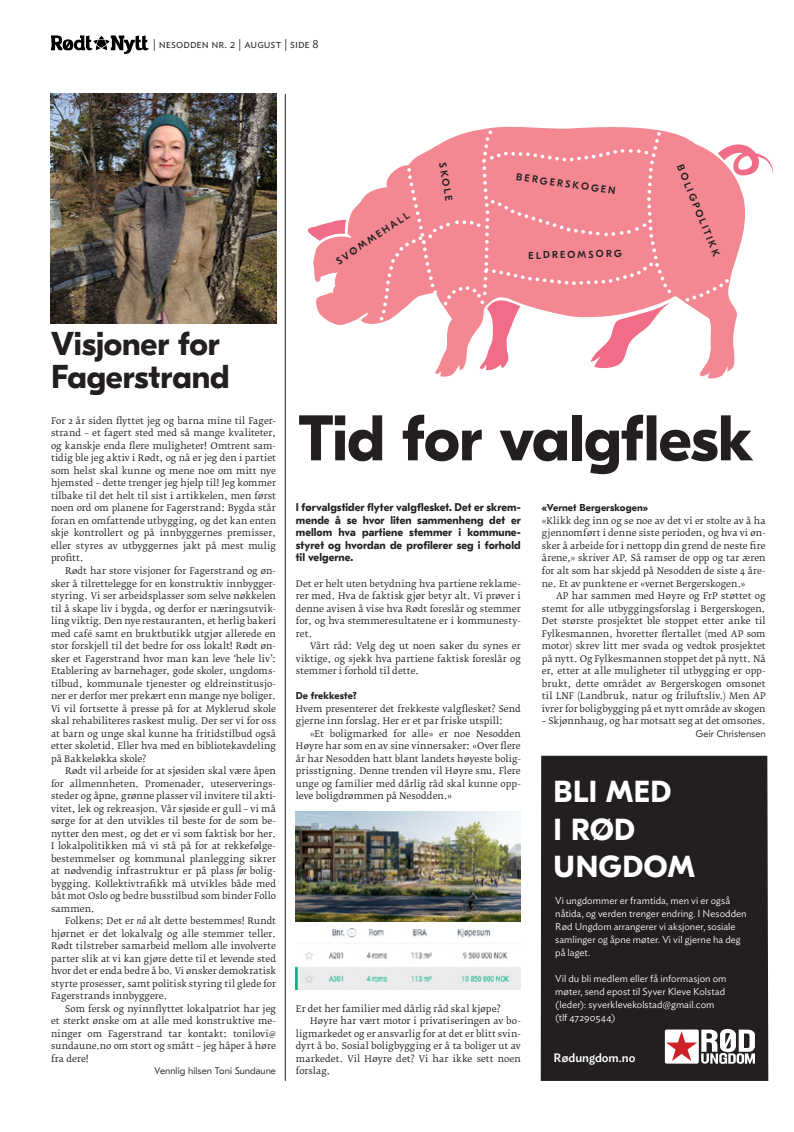
<style>
.page{position:relative;width:794px;height:1132px;background:#fff}
.page>*{position:absolute;margin:0;border:0;box-sizing:border-box;transform-origin:0 0}
.Overskrift_3{font:700 64.2px "GT Eesti Pro Display";letter-spacing:-.01em;color:#231f20}
.Over_2{font:700 33px/33px "GT Eesti Pro Display";letter-spacing:-.005em;color:#231f20}
.t1{font:700 30.4px "GT Eesti Pro Display";letter-spacing:.02em;color:#fff}
.BRØD{font:500 12.2px "Ideal Sans";letter-spacing:-.005em;color:#fff}
.t2{font:300 12px "Ideal Sans";color:#231f20}
.Ingress{font:700 11.2px/12.5px "GT Eesti Pro Text";letter-spacing:.005em;color:#231f20;text-align:justify}
.Bildetekst{font:300 10px/13px "Ideal Sans";letter-spacing:.005em;color:#fff}
.Over_2-2{font:500 10px "GT Eesti Pro Display";color:#231f20}
.AVSNITT{font:700 10px "GT Eesti Pro Text";letter-spacing:.01em;color:#231f20}
.t3{font:10px "Myriad Pro";color:#231f20}
.Byline{font:300 9.5px "GT Eesti Pro Text";letter-spacing:.005em;color:#231f20}
.Brød_innrykk{font:9px/12.5px "Fedra Serif B Pro";letter-spacing:.005em;color:#231f20;text-align:justify}
.BRØD-2{font:9px/12.5px "Fedra Serif B Pro";letter-spacing:.005em;color:#231f20;text-align:justify}
.s1{font-style:italic}
</style>
<div class="page">
<svg style="left:51px;top:35px;width:97px;height:19px"></svg>
<div style="left:541px;top:755px;width:227px;height:325px;background:#231f20"></div>
<div style="left:665px;top:1029px;width:34px;height:34px;background:#fff;border-radius:2px"></div>
<svg style="left:666px;top:1028px;width:89px;height:35px"></svg>
<img style="left:51px;top:94px;width:225px;height:229px">
<hr style="left:285px;top:94px;width:1px;height:986px;background:#231f20">
<svg style="left:307px;top:227px;width:6px;height:9px"></svg>
<svg style="left:313px;top:126px;width:434px;height:252px"></svg>
<svg style="left:718px;top:144px;width:55px;height:31px"></svg>
<svg style="left:685px;top:279px;width:44px;height:22px"></svg>
<svg style="left:380px;top:130px;width:291px;height:241px"></svg>
<img style="left:296px;top:916px;width:225px;height:72px">
<img style="left:295px;top:811px;width:225px;height:110px">
<p class="t3" style="left:51px;top:36px;width:5px">8</p>
<h3 class="t2" style="left:153px;top:35px;width:167px">| nesodden nr. 2 | august | side 8</h3>
<p class="Over_2-2" style="left:334px;top:257px;width:87px;rotate:-34deg">SVØMMEHALL</p>
<p class="Over_2-2" style="left:448px;top:162px;width:40px;rotate:80deg">SKOLE</p>
<p class="Over_2-2" style="left:517px;top:171px;width:102px;rotate:8deg">BERGERSKOGEN</p>
<p class="Over_2-2" style="left:528px;top:250px;width:95px;rotate:-1deg">ELDREOMSORG</p>
<p class="Over_2-2" style="left:685px;top:163px;width:99px;rotate:68deg">BOLIGPOLITIKK</p>
<p class="Over_2" style="left:51px;top:327px;width:180px">Visjoner for<br>Fagerstrand</p>
<p class="BRØD-2" style="left:51px;top:414px;width:226px">For 2 år siden flyttet jeg og barna mine til Fager&shy;strand – et fagert sted med så mange kvaliteter, og kanskje enda flere muligheter! Omtrent sam&shy;tidig ble jeg aktiv i Rødt, og nå er jeg den i partiet som helst skal kunne og mene noe om mitt nye hjemsted – dette trenger jeg hjelp til! Jeg kommer tilbake til det helt til sist i artikkelen, men først noen ord om planene for Fagerstrand: Bygda står foran en omfattende utbygging, og det kan enten skje kontrollert og på innbyggernes premisser, eller styres av utbyggernes jakt på mest mulig profitt.</p>
<p class="Brød_innrykk" style="left:51px;top:564px;width:226px;text-indent:14px">Rødt har store visjoner for Fagerstrand og øn&shy;sker å tilrettelegge for en konstruktiv innbygger&shy;styring. Vi ser arbeidsplasser som selve nøkkelen til å skape liv i bygda, og derfor er næringsutvik&shy;ling viktig. Den nye restauranten, et herlig bakeri med café samt en bruktbutikk utgjør allerede en stor forskjell til det bedre for oss lokalt! Rødt øn&shy;sker et Fagerstrand hvor man kan leve ‘hele liv’:<br>Etablering av barnehager, gode skoler, ungdoms&shy;tilbud, kommunale tjenester og eldreinstitusjo&shy;ner er derfor mer prekært enn mange nye boliger.<br>Vi vil fortsette å presse på for at Myklerud skole skal rehabiliteres raskest mulig. Der ser vi for oss at barn og unge skal kunne ha fritidstilbud også etter skoletid. Eller hva med en bibliotekavdeling på Bakkeløkka skole?</p>
<p class="Brød_innrykk" style="left:51px;top:764px;width:226px;text-indent:14px">Rødt vil arbeide for at sjøsiden skal være åpen for allmennheten. Promenader, uteserverings&shy;steder og åpne, grønne plasser vil invitere til akti&shy;vitet, lek og rekreasjon. Vår sjøside er gull – vi må sørge for at den utvikles til beste for de som be&shy;nytter den mest, og det er vi som faktisk bor her.<br>I lokalpolitikken må vi stå på for at rekkefølge&shy;bestemmelser og kommunal planlegging sikrer at nødvendig infrastruktur er på plass <span class="s1">før</span> bolig&shy;bygging. Kollektivtrafikk må utvikles både med båt mot Oslo og bedre busstilbud som binder Follo sammen.</p>
<p class="Brød_innrykk" style="left:51px;top:914px;width:226px;text-indent:14px">Folkens: Det er <span class="s1">nå</span> alt dette bestemmes! Rundt hjørnet er det lokalvalg og alle stemmer teller.<br>Rødt tilstreber samarbeid mellom alle involverte parter slik at vi kan gjøre dette til et levende sted hvor det er enda bedre å bo. Vi ønsker demokratisk styrte prosesser, samt politisk styring til glede for Fagerstrands innbyggere.</p>
<p class="Brød_innrykk" style="left:51px;top:1002px;width:226px;text-indent:14px">Som fersk og nyinnflyttet lokalpatriot har jeg et sterkt ønske om at alle med konstruktive me&shy;ninger om Fagerstrand tar kontakt: tonilovi@ sundaune.no om stort og smått – jeg håper å høre fra dere!</p>
<p class="Byline" style="left:155px;top:1065px;width:123px">Vennlig hilsen Toni Sundaune</p>
<p class="Overskrift_3" style="left:299px;top:402px;width:456px">Tid for valgflesk</p>
<p class="AVSNITT" style="left:542px;top:502px;width:108px">«Vernet Bergerskogen»</p>
<p class="BRØD-2" style="left:542px;top:514px;width:225px">«Klikk deg inn og se noe av det vi er stolte av å ha gjennomført i denne siste perioden, og hva vi øn&shy;sker å arbeide for i nettopp din grend de neste fire årene,» skriver AP. Så ramser de opp og tar æren for alt som har skjedd på Nesodden de siste 4 åre&shy;ne. Et av punktene er «vernet Bergerskogen.»</p>
<p class="Brød_innrykk" style="left:542px;top:589px;width:225px;text-indent:14px">AP har sammen med Høyre og FrP støttet og stemt for alle utbyggingsforslag i Bergerskogen.<br>Det største prosjektet ble stoppet etter anke til Fylkesmannen, hvoretter flertallet (med AP som motor) skrev litt mer svada og vedtok prosjektet på nytt. Og Fylkesmannen stoppet det på nytt. Nå er, etter at alle muligheter til utbygging er opp&shy;brukt, dette området av Bergerskogen omsonet til LNF (Landbruk, natur og friluftsliv.) Men AP ivrer for boligbygging på et nytt område av skogen</p>
<p class="Brød_innrykk" style="left:542px;top:714px;width:225px">– Skjønnhaug, og har motsatt seg at det omsones.</p>
<p class="Byline" style="left:696px;top:727px;width:71px">Geir Christensen</p>
<p class="Ingress" style="left:296px;top:501px;width:226px">I førvalgstider flyter valgflesket. Det er skrem&shy;mende å se hvor liten sammenheng det er mellom hva partiene stemmer i kommune&shy;styret og hvordan de profilerer seg i forhold til velgerne.</p>
<p class="BRØD-2" style="left:296px;top:577px;width:226px">Det er helt uten betydning hva partiene reklame&shy;rer med. Hva de faktisk gjør betyr alt. Vi prøver i denne avisen å vise hva Rødt foreslår og stemmer for, og hva stemmeresultatene er i kommunesty&shy;ret.</p>
<p class="Brød_innrykk" style="left:296px;top:639px;width:226px;text-indent:14px">Vårt råd: Velg deg ut noen saker du synes er viktige, og sjekk hva partiene faktisk foreslår og stemmer i forhold til dette.</p>
<p class="AVSNITT" style="left:296px;top:690px;width:62px">De frekkeste?</p>
<p class="BRØD-2" style="left:296px;top:702px;width:226px">Hvem presenterer det frekkeste valgflesket? Send gjerne inn forslag. Her er et par friske utspill:</p>
<p class="Brød_innrykk" style="left:296px;top:727px;width:226px;text-indent:14px">«Et boligmarked for alle» er noe Nesodden Høyre har som en av sine vinnersaker: «Over flere år har Nesodden hatt blant landets høyeste bolig&shy;prisstigning. Denne trenden vil Høyre snu. Flere unge og familier med dårlig råd skal kunne opp&shy;leve boligdrømmen på Nesodden.»</p>
<p class="t1" style="left:553px;top:774px;width:119px">BLI MED</p>
<p class="t1" style="left:553px;top:812px;width:83px">I RØD</p>
<p class="t1" style="left:553px;top:849px;width:143px">UNGDOM</p>
<p class="BRØD-2" style="left:296px;top:1002px;width:206px">Er det her familier med dårlig råd skal kjøpe?</p>
<p class="Brød_innrykk" style="left:296px;top:1014px;width:226px;text-indent:14px">Høyre har vært motor i privatiseringen av bo&shy;ligmarkedet og er ansvarlig for at det er blitt svin&shy;dyrt å bo. Sosial boligbygging er å ta boliger ut av markedet. Vil Høyre det? Vi har ikke sett noen forslag.</p>
<p class="Bildetekst" style="left:555px;top:892px;width:193px">Vi ungdommer er framtida, men vi er også nåtida, og verden trenger endring. I Nesodden Rød Ungdom arrangerer vi aksjoner, sosiale samlinger og åpne møter. Vi vil gjerne ha deg på laget.</p>
<p class="Bildetekst" style="left:555px;top:970px;width:173px">Vil du bli medlem eller få informasjon om møter, send epost til Syver Kleve Kolstad (leder): syverklevekolstad@gmail.com</p>
<p class="Bildetekst" style="left:555px;top:1009px;width:62px">(tlf 47290544)</p>
<p class="BRØD" style="left:553px;top:1048px;width:83px">Rødungdom.no</p>
</div>
